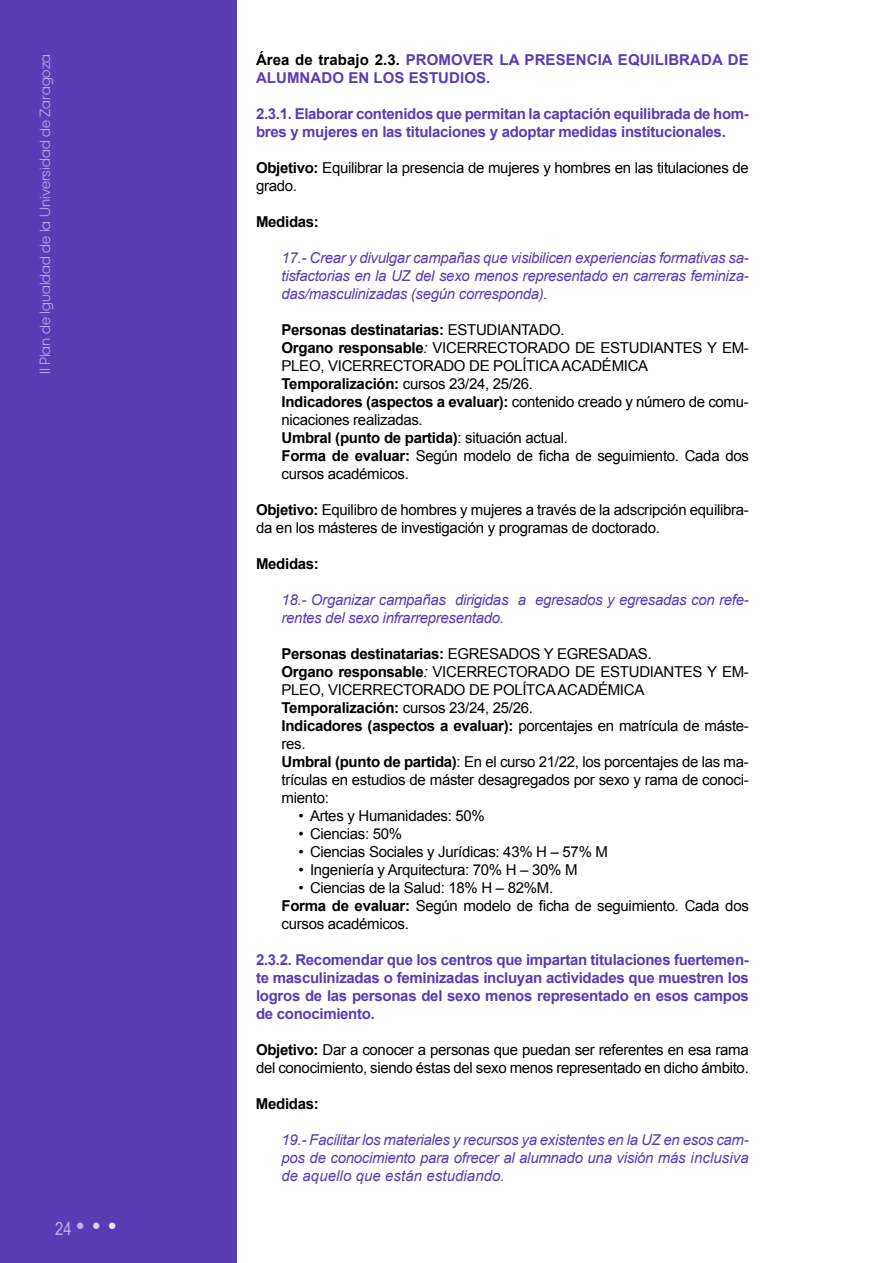
<style>
.page{position:relative;width:893px;height:1263px;background:#fff}
.page>*{position:absolute;margin:0;border:0;box-sizing:border-box;transform-origin:0 0}
.t1{font:18px "Arial Narrow";color:#c3acf2}
.t2{font:15px/18px "Arial";letter-spacing:-.02em;color:#000}
.t3{font:italic 15px/18px "Arial";letter-spacing:-.02em;color:#5a3cb4;text-align:justify}
.t4{font:700 15px/18px "Arial";letter-spacing:-.02em;color:#5a3cb4}
.t5{font:700 15px/18px "Arial";letter-spacing:.005em;color:#5a3cb4}
.t6{font:300 15px "Duplet";color:#c3acf2}
.t7{font:700 15px "Arial";letter-spacing:-.02em;color:#000}
.s1{color:#000}
.s2{font-weight:700}
.s3{font-style:italic}
.s4{font-family:"Arial";font-size:25.5px}
.s5{font-family:"Arial";font-size:25.5px;color:#dbd0f6}
.s6{font-family:"Arial";font-size:25.5px;color:#f0edfa}
</style>
<div class="page">
<div style="left:0;top:0;width:237px;height:1263px;background:#5a3cb4"></div>
<p class="t6" style="left:36px;top:374px;width:322px;rotate:-90deg">II Plan de Igualdad de la Universidad de Zaragoza</p>
<p class="t5" style="left:256px;top:51px;width:494px"><span class="s1">Área de trabajo 2.3.</span> PROMOVER LA PRESENCIA EQUILIBRADA DE<br>ALUMNADO EN LOS ESTUDIOS.</p>
<p class="t4" style="left:256px;top:105px;width:494px">2.3.1. Elaborar contenidos que permitan la captación equilibrada de hom&shy;bres y mujeres en las titulaciones y adoptar medidas institucionales.</p>
<p class="t2" style="left:256px;top:159px;width:494px"><span class="s2">Objetivo:</span> Equilibrar la presencia de mujeres y hombres en las titulaciones de grado.</p>
<p class="t7" style="left:256px;top:212px;width:64px">Medidas:</p>
<p class="t3" style="left:282px;top:249px;width:469px">17.- Crear y divulgar campañas que visibilicen experiencias formativas sa&shy;tisfactorias en la UZ del sexo menos representado en carreras feminiza&shy;das/masculinizadas (según corresponda).</p>
<p class="t2" style="left:282px;top:321px;width:469px"><span class="s2">Personas destinatarias:</span> ESTUDIANTADO.<br><span class="s2">Organo responsable</span><span class="s3">:</span> VICERRECTORADO DE ESTUDIANTES Y EM-PLEO, VICERRECTORADO DE POLÍTICA ACADÉMICA <span class="s2">Temporalización:</span> cursos 23/24, 25/26.<br><span class="s2">Indicadores (aspectos a evaluar):</span> contenido creado y número de comu&shy;nicaciones realizadas.<br><span class="s2">Umbral (punto de partida)</span>: situación actual.<br><span class="s2">Forma de evaluar:</span> Según modelo de ficha de seguimiento. Cada dos cursos académicos.</p>
<p class="t2" style="left:256px;top:501px;width:494px"><span class="s2">Objetivo:</span> Equilibro de hombres y mujeres a través de la adscripción equilibra&shy;da en los másteres de investigación y programas de doctorado.</p>
<p class="t7" style="left:256px;top:554px;width:64px">Medidas:</p>
<p class="t3" style="left:282px;top:591px;width:469px">18.- Organizar campañas dirigidas a egresados y egresadas con refe&shy;rentes del sexo infrarrepresentado.</p>
<p class="t2" style="left:282px;top:645px;width:469px"><span class="s2">Personas destinatarias:</span> EGRESADOS Y EGRESADAS.<br><span class="s2">Organo responsable</span><span class="s3">:</span> VICERRECTORADO DE ESTUDIANTES Y EM-PLEO, VICERRECTORADO DE POLÍTCA ACADÉMICA <span class="s2">Temporalización:</span> cursos 23/24, 25/26.<br><span class="s2">Indicadores (aspectos a evaluar):</span> porcentajes en matrícula de máste&shy;res.<br><span class="s2">Umbral (punto de partida)</span>: En el curso 21/22, los porcentajes de las ma&shy;trículas en estudios de máster desagregados por sexo y rama de conoci&shy;miento:</p>
<p class="t2" style="left:299px;top:807px;width:188px">• Artes y Humanidades: 50%</p>
<p class="t2" style="left:299px;top:825px;width:105px">• Ciencias: 50%</p>
<p class="t2" style="left:299px;top:843px;width:311px">• Ciencias Sociales y Jurídicas: 43% H – 57% M</p>
<p class="t2" style="left:299px;top:861px;width:281px">• Ingeniería y Arquitectura: 70% H – 30% M</p>
<p class="t2" style="left:282px;top:879px;width:469px;text-indent:17px">• Ciencias de la Salud: 18% H – 82%M.<br><span class="s2">Forma de evaluar:</span> Según modelo de ficha de seguimiento. Cada dos cursos académicos.</p>
<p class="t4" style="left:256px;top:951px;width:494px;text-align:justify">2.3.2. Recomendar que los centros que impartan titulaciones fuertemen&shy;te masculinizadas o feminizadas incluyan actividades que muestren los logros de las personas del sexo menos representado en esos campos de conocimiento.</p>
<p class="t2" style="left:256px;top:1041px;width:494px"><span class="s2">Objetivo:</span> Dar a conocer a personas que puedan ser referentes en esa rama del conocimiento, siendo éstas del sexo menos representado en dicho ámbito.</p>
<p class="t7" style="left:256px;top:1094px;width:64px">Medidas:</p>
<p class="t3" style="left:281px;top:1131px;width:469px">19.- Facilitar los materiales y recursos ya existentes en la UZ en esos cam&shy;pos de conocimiento para ofrecer al alumnado una visión más inclusiva de aquello que están estudiando.</p>
<p class="t1" style="left:55px;top:1215px;width:63px">24<span class="s4">•</span><span class="s5">•</span><span class="s6">•</span></p>
</div>
